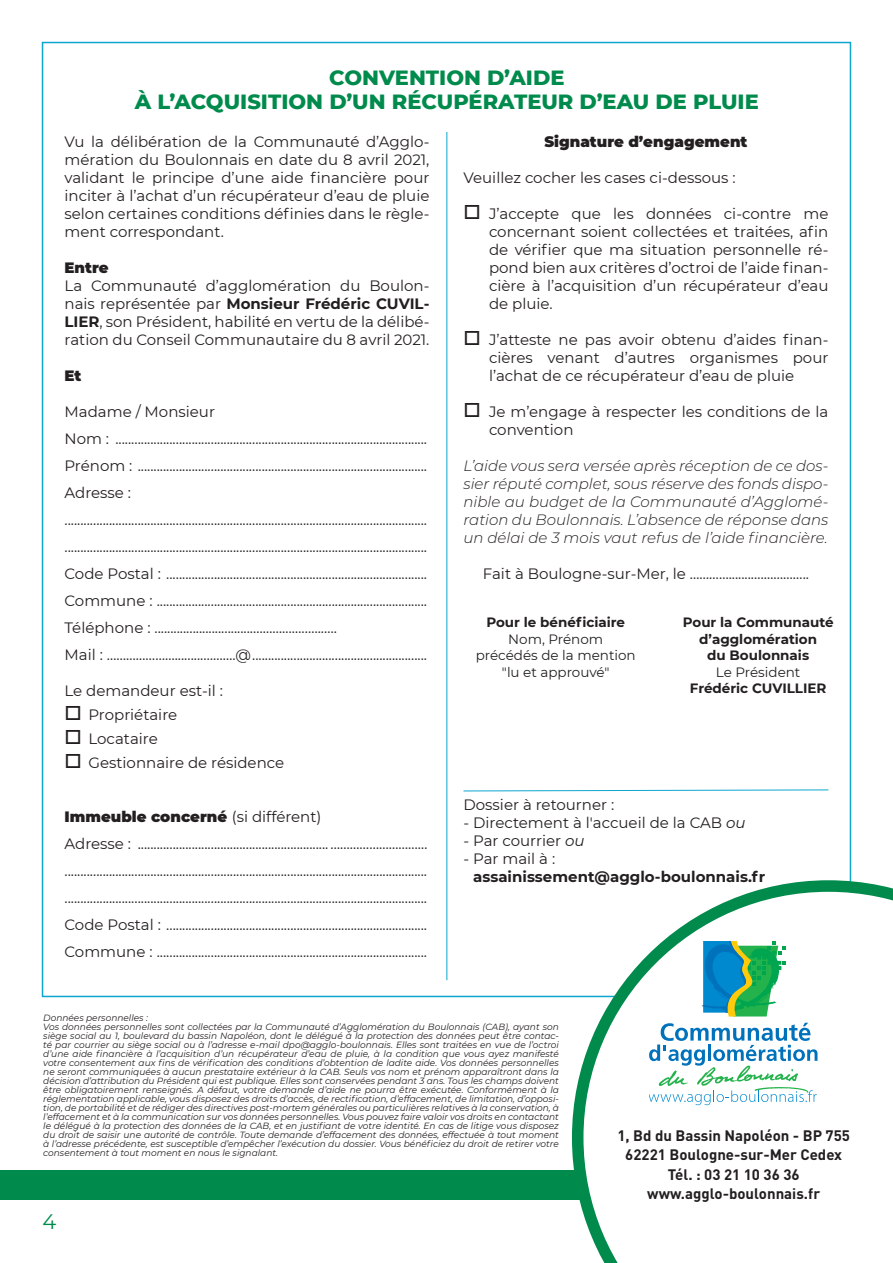
<style>
.page{position:relative;width:893px;height:1263px;background:#fff}
.page>*{position:absolute;margin:0;border:0;box-sizing:border-box;transform-origin:0 0}
.t1{font:800 21px/24px "Montserrat";color:#008b4c;text-align:center}
.t2{font:21px "Montserrat";color:#008b4c}
.t3{font:15px/18px "Montserrat";color:#231f20;text-align:justify}
.t4{font:italic 300 15px/18px "Montserrat";color:#231f20;text-align:justify}
.t5{font:700 15px/19.5px "DIN Pro";color:#231f20;text-align:center}
.t6{font:700 15px "Montserrat";color:#231f20}
.t7{font:900 15px "Montserrat";color:#231f20}
.t8{font:700 13.5px/16.5px "Montserrat";color:#231f20;text-align:center}
.t9{font:13.5px/16.5px "Montserrat";color:#231f20;text-align:center}
.t10{font:italic 9px/9px "Montserrat";color:#231f20}
.s1{font-weight:700}
.s2{font-weight:900}
.s3{font-style:italic}
</style>
<div class="page">
<div style="left:0;top:1170px;width:893px;height:29px;background:#008b4c"></div>
<svg style="left:572px;top:880px;width:321px;height:383px"></svg>
<svg style="left:701px;top:942px;width:85px;height:74px"></svg>
<svg style="left:649px;top:1023px;width:168px;height:82px"></svg>
<hr style="left:446px;top:132px;width:1px;height:848px;background:#0ca6cf">
<svg style="left:463px;top:789px;width:366px;height:3px"></svg>
<h1 class="t1" style="left:135px;top:65px;width:625px">CONVENTION D’AIDE<br>À L’ACQUISITION D’UN RÉCUPÉRATEUR D’EAU DE PLUIE</h1>
<p class="t3" style="left:65px;top:132px;width:366px">Vu la délibération de la Communauté d’Agglo&shy;mération du Boulonnais en date du 8 avril 2021, validant le principe d’une aide financière pour inciter à l’achat d’un récupérateur d’eau de pluie selon certaines conditions définies dans le règle&shy;ment correspondant.</p>
<p class="t7" style="left:65px;top:256px;width:46px">Entre</p>
<p class="t3" style="left:65px;top:276px;width:366px">La Communauté d’agglomération du Boulon&shy;nais représentée par <span class="s1">Monsieur Frédéric CUVIL-LIER</span>, son Président, habilité en vertu de la délibé&shy;ration du Conseil Communautaire du 8 avril 2021.</p>
<p class="t7" style="left:65px;top:364px;width:18px">Et</p>
<p class="t3" style="left:65px;top:397px;width:364px;line-height:27px;text-align:left">Madame / Monsieur<br>Nom : ..................................................................................................<br>Prénom : ...........................................................................................<br>Adresse : .................................................................................................................. ..................................................................................................................<br>Code Postal : ..................................................................................<br>Commune : .....................................................................................<br>Téléphone : ...............................……………..…..….<br>Mail : ………………….........……….@.......................................................</p>
<p class="t3" style="left:65px;top:681px;width:160px">Le demandeur est-il :</p>
<p class="t3" style="left:65px;top:705px;width:114px">□ Propriétaire</p>
<p class="t3" style="left:65px;top:729px;width:95px">□ Locataire</p>
<p class="t3" style="left:65px;top:753px;width:221px">□ Gestionnaire de résidence</p>
<p class="t3" style="left:65px;top:802px;width:364px;line-height:27px;text-align:left"><span class="s2">Immeuble concerné</span> (si différent)<br>Adresse : ............................................................………………………… .................................................................................................................. ..................................................................................................................<br>Code Postal : ..................................................................................<br>Commune : .....................................................................................</p>
<p class="t7" style="left:544px;top:130px;width:205px">Signature d’engagement</p>
<p class="t3" style="left:463px;top:168px;width:274px">Veuillez cocher les cases ci-dessous :</p>
<p class="t3" style="left:489px;top:204px;width:341px;text-indent:-26px">□ J’accepte que les données ci-contre me concernant soient collectées et traitées, afin de vérifier que ma situation personnelle ré&shy;pond bien aux critères d’octroi de l’aide finan&shy;cière à l’acquisition d’un récupérateur d’eau de pluie.</p>
<p class="t3" style="left:489px;top:330px;width:341px;text-indent:-26px">□ J’atteste ne pas avoir obtenu d’aides finan&shy;cières venant d’autres organismes pour l’achat de ce récupérateur d’eau de pluie</p>
<p class="t3" style="left:489px;top:402px;width:341px;text-indent:-26px">□ Je m’engage à respecter les conditions de la convention</p>
<p class="t4" style="left:463px;top:456px;width:366px">L’aide vous sera versée après réception de ce dos&shy;sier réputé complet, sous réserve des fonds dispo&shy;nible au budget de la Communauté d’Agglomé&shy;ration du Boulonnais. L’absence de réponse dans un délai de 3 mois vaut refus de l’aide financière.</p>
<p class="t3" style="left:483px;top:564px;width:328px">Fait à Boulogne-sur-Mer, le …………........……………..</p>
<p class="t8" style="left:486px;top:613px;width:140px">Pour le bénéficiaire</p>
<p class="t9" style="left:476px;top:630px;width:161px">Nom, Prénom précédés de la mention "lu et approuvé"</p>
<p class="t8" style="left:683px;top:613px;width:152px">Pour la Communauté d’agglomération<br>du Boulonnais</p>
<p class="t9" style="left:716px;top:663px;width:86px">Le Président</p>
<p class="t8" style="left:690px;top:679px;width:138px">Frédéric CUVILLIER</p>
<p class="t3" style="left:463px;top:795px;width:152px">Dossier à retourner :</p>
<p class="t3" style="left:463px;top:813px;width:284px">- Directement à l'accueil de la CAB <span class="s3">ou</span></p>
<p class="t3" style="left:463px;top:831px;width:123px">- Par courrier <span class="s3">ou</span></p>
<p class="t3" style="left:463px;top:849px;width:93px">- Par mail à :</p>
<p class="t6" style="left:473px;top:865px;width:294px">assainissement@agglo-boulonnais.fr</p>
<p class="t10" style="left:43px;top:1013px;width:517px">Données personnelles :<br>Vos données personnelles sont collectées par la Communauté d’Agglomération du Boulonnais (CAB), ayant son siège social au 1, boulevard du bassin Napoléon, dont le délégué à la protection des données peut être contac&shy;té par courrier au siège social ou à l’adresse e-mail dpo@agglo-boulonnais. Elles sont traitées en vue de l’octroi d’une aide financière à l’acquisition d’un récupérateur d’eau de pluie, à la condition que vous ayez manifesté votre consentement aux fins de vérification des conditions d’obtention de ladite aide. Vos données personnelles ne seront communiquées à aucun prestataire extérieur à la CAB. Seuls vos nom et prénom apparaîtront dans la décision d’attribution du Président qui est publique. Elles sont conservées pendant 3 ans. Tous les champs doivent être obligatoirement renseignés. A défaut, votre demande d’aide ne pourra être exécutée. Conformément à la réglementation applicable, vous disposez des droits d’accès, de rectification, d’effacement, de limitation, d’opposi&shy;tion, de portabilité et de rédiger des directives post-mortem générales ou particulières relatives à la conservation, à l’effacement et à la communication sur vos données personnelles. Vous pouvez faire valoir vos droits en contactant le délégué à la protection des données de la CAB, et en justifiant de votre identité. En cas de litige vous disposez du droit de saisir une autorité de contrôle. Toute demande d’effacement des données, effectuée à tout moment à l’adresse précédente, est susceptible d’empêcher l’exécution du dossier. Vous bénéficiez du droit de retirer votre consentement à tout moment en nous le signalant.</p>
<h1 class="t2" style="left:43px;top:1207px;width:15px">4</h1>
<p class="t5" style="left:617px;top:1124px;width:234px">1, Bd du Bassin Napoléon - BP 755<br>62221 Boulogne-sur-Mer Cedex<br>Tél. : 03 21 10 36 36 www.agglo-boulonnais.fr</p>
</div>
